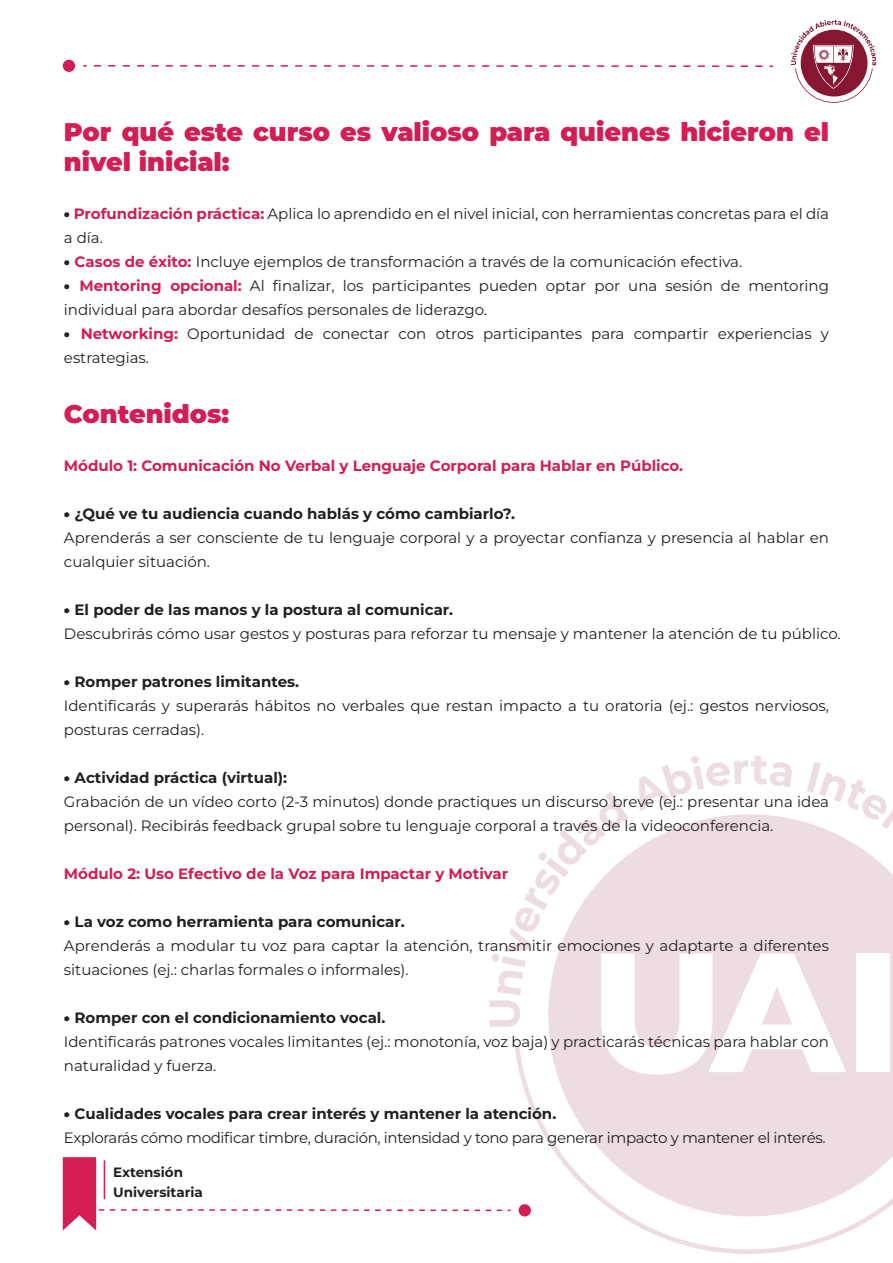
<style>
.page{position:relative;width:893px;height:1263px;background:#fff}
.page>*{position:absolute;margin:0;border:0;box-sizing:border-box;transform-origin:0 0}
.t1{font:900 25.5px/30px "Montserrat";color:#d31d53}
.t2{font:15px/24px "Montserrat";color:#231f20}
.t3{font:15px/24px "Montserrat";letter-spacing:-.025em;color:#231f20}
.t4{font:700 15px "Montserrat";color:#d31d53}
.t5{font:700 13.5px/20.9px "Montserrat";color:#231f20}
.s1{font-weight:900}
.s2{font-weight:700;color:#d31d53}
.s3{font-weight:700}
</style>
<div class="page">
<svg style="left:94px;top:65px;width:679px;height:2px"></svg>
<div style="left:63px;top:60px;width:12px;height:12px;background:#d31d53;border-radius:50%"></div>
<svg style="left:62px;top:755px;width:831px;height:499px"></svg>
<div style="left:519px;top:1204px;width:12px;height:12px;background:#d31d53;border-radius:50%"></div>
<svg style="left:791px;top:20px;width:85px;height:83px"></svg>
<h1 class="t1" style="left:64px;top:116px;width:767px">Por qué este curso es valioso para quienes hicieron el nivel inicial:</h1>
<p class="t2" style="left:64px;top:201px;width:767px"><span class="s1">•</span> <span class="s2">Profundización práctica:</span> Aplica lo aprendido en el nivel inicial, con herramientas concretas para el día a día.</p>
<p class="t2" style="left:64px;top:249px;width:680px"><span class="s1">•</span> <span class="s2">Casos de éxito:</span> Incluye ejemplos de transformación a través de la comunicación efectiva.</p>
<p class="t2" style="left:64px;top:273px;width:767px"><span class="s1">•</span> <span class="s2">Mentoring opcional:</span> Al finalizar, los participantes pueden optar por una sesión de mentoring individual para abordar desafíos personales de liderazgo.</p>
<p class="t2" style="left:64px;top:321px;width:767px"><span class="s1">•</span> <span class="s2">Networking:</span> Oportunidad de conectar con otros participantes para compartir experiencias y estrategias.</p>
<h1 class="t1" style="left:64px;top:398px;width:167px">Contenidos:</h1>
<p class="t4" style="left:64px;top:455px;width:621px">Módulo 1: Comunicación No Verbal y Lenguaje Corporal para Hablar en Público.</p>
<p class="t2" style="left:64px;top:501px;width:767px"><span class="s1">•</span> <span class="s3">¿Qué ve tu audiencia cuando hablás y cómo cambiarlo?.<br></span>Aprenderás a ser consciente de tu lenguaje corporal y a proyectar confianza y presencia al hablar en cualquier situación.</p>
<p class="t2" style="left:64px;top:597px;width:778px"><span class="s1">•</span> <span class="s3">El poder de las manos y la postura al comunicar.<br></span>Descubrirás cómo usar gestos y posturas para reforzar tu mensaje y mantener la atención de tu público.</p>
<p class="t2" style="left:64px;top:669px;width:767px"><span class="s1">•</span> <span class="s3">Romper patrones limitantes.<br></span>Identificarás y superarás hábitos no verbales que restan impacto a tu oratoria (ej.: gestos nerviosos, posturas cerradas).</p>
<p class="t2" style="left:64px;top:765px;width:767px"><span class="s1">•</span> <span class="s3">Actividad práctica (virtual):<br></span>Grabación de un vídeo corto (2-3 minutos) donde practiques un discurso breve (ej.: presentar una idea personal). Recibirás feedback grupal sobre tu lenguaje corporal a través de la videoconferencia.</p>
<p class="t4" style="left:64px;top:863px;width:446px">Módulo 2: Uso Efectivo de la Voz para Impactar y Motivar</p>
<p class="t2" style="left:64px;top:909px;width:767px"><span class="s1">•</span> <span class="s3">La voz como herramienta para comunicar.<br></span>Aprenderás a modular tu voz para captar la atención, transmitir emociones y adaptarte a diferentes situaciones (ej.: charlas formales o informales).</p>
<p class="t2" style="left:64px;top:1005px;width:767px"><span class="s1">•</span> <span class="s3">Romper con el condicionamiento vocal.<br></span>Identificarás patrones vocales limitantes (ej.: monotonía, voz baja) y practicarás técnicas para hablar con naturalidad y fuerza.</p>
<p class="t3" style="left:64px;top:1101px;width:763px"><span class="s1">•</span> <span class="s3">Cualidades vocales para crear interés y mantener la atención.<br></span>Explorarás cómo modificar timbre, duración, intensidad y tono para generar impacto y mantener el interés.</p>
<p class="t5" style="left:113px;top:1160px;width:91px">Extensión<br>Universitaria</p>
</div>
